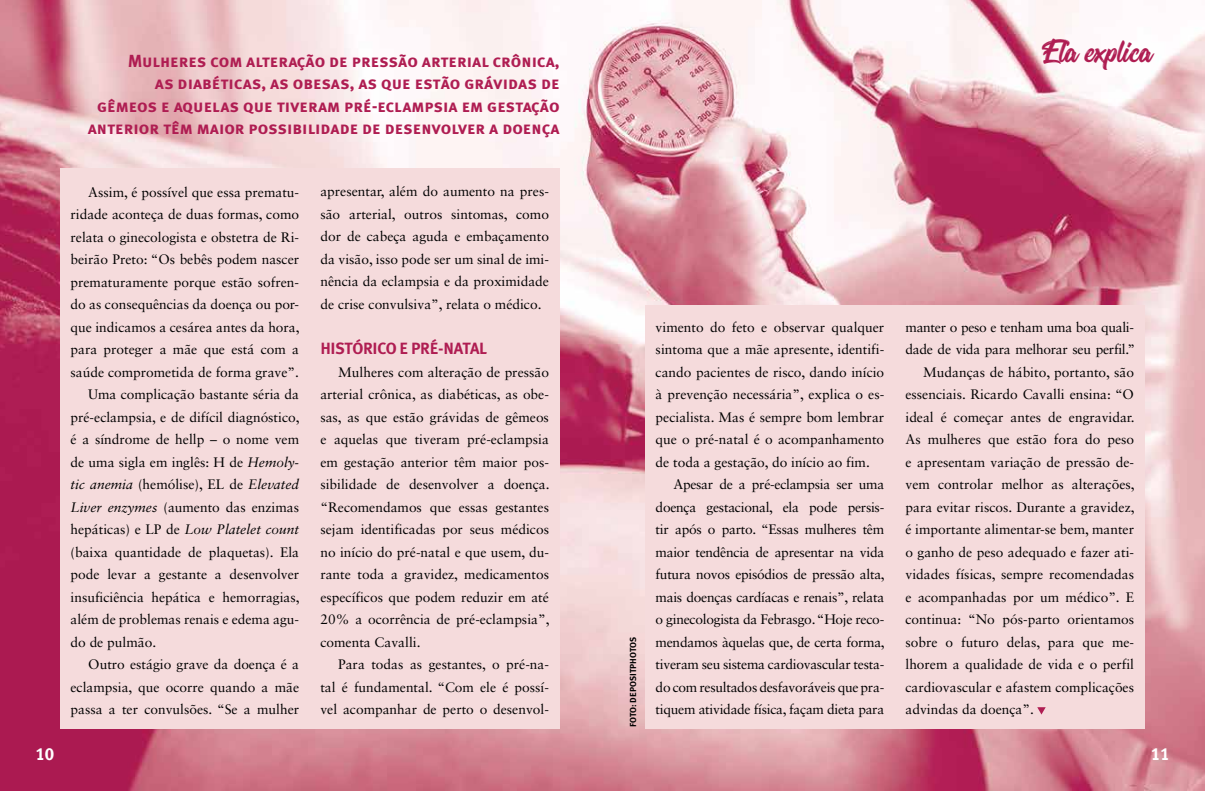
<style>
.page{position:relative;width:1205px;height:791px;background:#fff}
.page>*{position:absolute;margin:0;border:0;box-sizing:border-box;transform-origin:0 0}
.t1{font:40px "Oraqle Script";color:#af1d52}
.t2{font:17.5px/22.5px "Meta Plus Bold Caps";color:#af1d52;text-align:right}
.t3{font:17.5px "Meta Plus Bold Caps";color:#fff}
.t4{font:16.25px "Meta Plus Bold Caps";letter-spacing:-.02em;color:#af1d52}
.t5{font:13.75px/22.5px "Sabon LT Std";color:#000;text-align:justify}
.t6{font:13.75px "Sabon LT Std";letter-spacing:-.02em;color:#000}
.t7{font:italic 13.75px "Sabon LT Std";color:#000}
.t8{font:8.75px "Meta Plus Bold Caps";color:#000}
.s1{font-style:italic}
.s2{font-style:normal}
</style>
<div class="page">
<img style="left:0;top:0;width:1205px;height:790px">
<div style="left:645px;top:305px;width:499px;height:423px;background:#f5dbdc"></div>
<svg style="left:1037px;top:707px;width:8px;height:7px"></svg>
<div style="left:60px;top:168px;width:499px;height:560px;background:#f5dbdc"></div>
<p class="t2" style="left:88px;top:49px;width:473px">Mulheres com alteração de pressão arterial crônica,<br>as diabéticas, as obesas, as que estão grávidas de<br>gêmeos e aquelas que tiveram pré-eclampsia em gestação anterior têm maior possibilidade de desenvolver a doença</p>
<p class="t3" style="left:35px;top:743px;width:20px">10</p>
<p class="t5" style="left:88px;top:180px;width:212px">Assim, é possível que essa prematu-</p>
<p class="t5" style="left:71px;top:203px;width:230px">ridade aconteça de duas formas, como</p>
<p class="t5" style="left:71px;top:225px;width:230px">relata o ginecologista e obstetra de Ri-</p>
<p class="t5" style="left:71px;top:248px;width:230px">beirão Preto: “Os bebês podem nascer</p>
<p class="t5" style="left:71px;top:270px;width:230px">prematuramente porque estão sofren-</p>
<p class="t5" style="left:71px;top:293px;width:230px">do as consequências da doença ou por-</p>
<p class="t5" style="left:71px;top:315px;width:231px">que indicamos a cesárea antes da hora,</p>
<p class="t5" style="left:71px;top:338px;width:230px">para proteger a mãe que está com a</p>
<p class="t5" style="left:71px;top:360px;width:230px">saúde comprometida de forma grave”.</p>
<p class="t5" style="left:88px;top:383px;width:212px">Uma complicação bastante séria da</p>
<p class="t5" style="left:71px;top:405px;width:231px">pré-eclampsia, e de difícil diagnóstico,</p>
<p class="t5" style="left:71px;top:428px;width:230px">é a síndrome de hellp – o nome vem</p>
<p class="t5" style="left:71px;top:450px;width:230px">de uma sigla em inglês: H de <span class="s1">Hemoly-</span></p>
<p class="t7" style="left:71px;top:476px;width:230px">tic anemia <span class="s2">(hemólise), EL de</span> Elevated</p>
<p class="t5" style="left:71px;top:495px;width:230px"><span class="s1">Liver enzymes</span> (aumento das enzimas</p>
<p class="t7" style="left:71px;top:521px;width:230px"><span class="s2">hepáticas) e LP de</span> Low Platelet count</p>
<p class="t5" style="left:71px;top:540px;width:230px">(baixa quantidade de plaquetas). Ela</p>
<p class="t5" style="left:71px;top:563px;width:230px">pode levar a gestante a desenvolver</p>
<p class="t5" style="left:71px;top:585px;width:231px">insuficiência hepática e hemorragias,</p>
<p class="t5" style="left:71px;top:608px;width:230px">além de problemas renais e edema agu-</p>
<p class="t5" style="left:71px;top:630px;width:87px">do de pulmão.</p>
<p class="t5" style="left:88px;top:653px;width:212px">Outro estágio grave da doença é a</p>
<p class="t5" style="left:71px;top:675px;width:230px">eclampsia, que ocorre quando a mãe</p>
<p class="t5" style="left:71px;top:698px;width:230px">passa a ter convulsões. “Se a mulher</p>
<p class="t5" style="left:320px;top:180px;width:230px">apresentar, além do aumento na pres&shy;são arterial, outros sintomas, como dor de cabeça aguda e embaçamento da visão, isso pode ser um sinal de imi&shy;nência da eclampsia e da proximidade de crise convulsiva”, relata o médico.</p>
<p class="t4" style="left:320px;top:339px;width:168px">HISTÓRICO E PRÉ-NATAL</p>
<p class="t5" style="left:320px;top:360px;width:231px;text-indent:18px">Mulheres com alteração de pressão arterial crônica, as diabéticas, as obe&shy;sas, as que estão grávidas de gêmeos e aquelas que tiveram pré-eclampsia em gestação anterior têm maior pos&shy;sibilidade de desenvolver a doença. “Recomendamos que essas gestantes sejam identificadas por seus médicos no início do pré-natal e que usem, du&shy;rante toda a gravidez, medicamentos específicos que podem reduzir em até 20% a ocorrência de pré-eclampsia”, comenta Cavalli.</p>
<p class="t5" style="left:320px;top:653px;width:230px;text-indent:18px">Para todas as gestantes, o pré-na&shy;tal é fundamental. “Com ele é possí&shy;vel acompanhar de perto o desenvol-</p>
<h1 class="t1" style="left:1041px;top:32px;width:112px">Ela explica</h1>
<p class="t8" style="left:628px;top:727px;width:92px;rotate:-90deg">FOTO: DEPOSITPHOTOS</p>
<p class="t5" style="left:656px;top:315px;width:230px">vimento do feto e observar qualquer sintoma que a mãe apresente, identifi&shy;cando pacientes de risco, dando início à prevenção necessária”, explica o es&shy;pecialista. Mas é sempre bom lembrar que o pré-natal é o acompanhamento de toda a gestação, do início ao fim.</p>
<p class="t5" style="left:656px;top:473px;width:231px;text-indent:18px">Apesar de a pré-eclampsia ser uma doença gestacional, ela pode persis&shy;tir após o parto. “Essas mulheres têm maior tendência de apresentar na vida futura novos episódios de pressão alta, mais doenças cardíacas e renais”, relata o ginecologista da Febrasgo. “Hoje reco&shy;mendamos àquelas que, de certa forma, tiveram seu sistema cardiovascular testa&shy;do com resultados desfavoráveis que pra&shy;tiquem atividade física, façam dieta para</p>
<p class="t6" style="left:905px;top:318px;width:230px">manter o peso e tenham uma boa quali-</p>
<p class="t6" style="left:905px;top:341px;width:231px">dade de vida para melhorar seu perfil.”</p>
<p class="t5" style="left:923px;top:360px;width:212px">Mudanças de hábito, portanto, são</p>
<p class="t5" style="left:905px;top:383px;width:230px">essenciais. Ricardo Cavalli ensina: “O</p>
<p class="t5" style="left:905px;top:405px;width:231px">ideal é começar antes de engravidar.</p>
<p class="t5" style="left:905px;top:428px;width:230px">As mulheres que estão fora do peso</p>
<p class="t5" style="left:905px;top:450px;width:230px">e apresentam variação de pressão de-</p>
<p class="t5" style="left:905px;top:473px;width:231px">vem controlar melhor as alterações,</p>
<p class="t5" style="left:905px;top:495px;width:231px">para evitar riscos. Durante a gravidez,</p>
<p class="t5" style="left:905px;top:517px;width:230px">é importante alimentar-se bem, manter</p>
<p class="t5" style="left:905px;top:540px;width:230px">o ganho de peso adequado e fazer ati-</p>
<p class="t5" style="left:905px;top:562px;width:230px">vidades físicas, sempre recomendadas</p>
<p class="t5" style="left:905px;top:585px;width:230px">e acompanhadas por um médico”. E</p>
<p class="t5" style="left:905px;top:607px;width:230px">continua: “No pós-parto orientamos</p>
<p class="t5" style="left:905px;top:630px;width:230px">sobre o futuro delas, para que me-</p>
<p class="t5" style="left:905px;top:652px;width:230px">lhorem a qualidade de vida e o perfil</p>
<p class="t5" style="left:905px;top:675px;width:230px">cardiovascular e afastem complicações</p>
<p class="t5" style="left:905px;top:697px;width:130px">advindas da doença”.</p>
<p class="t3" style="left:1151px;top:743px;width:20px">11</p>
</div>
